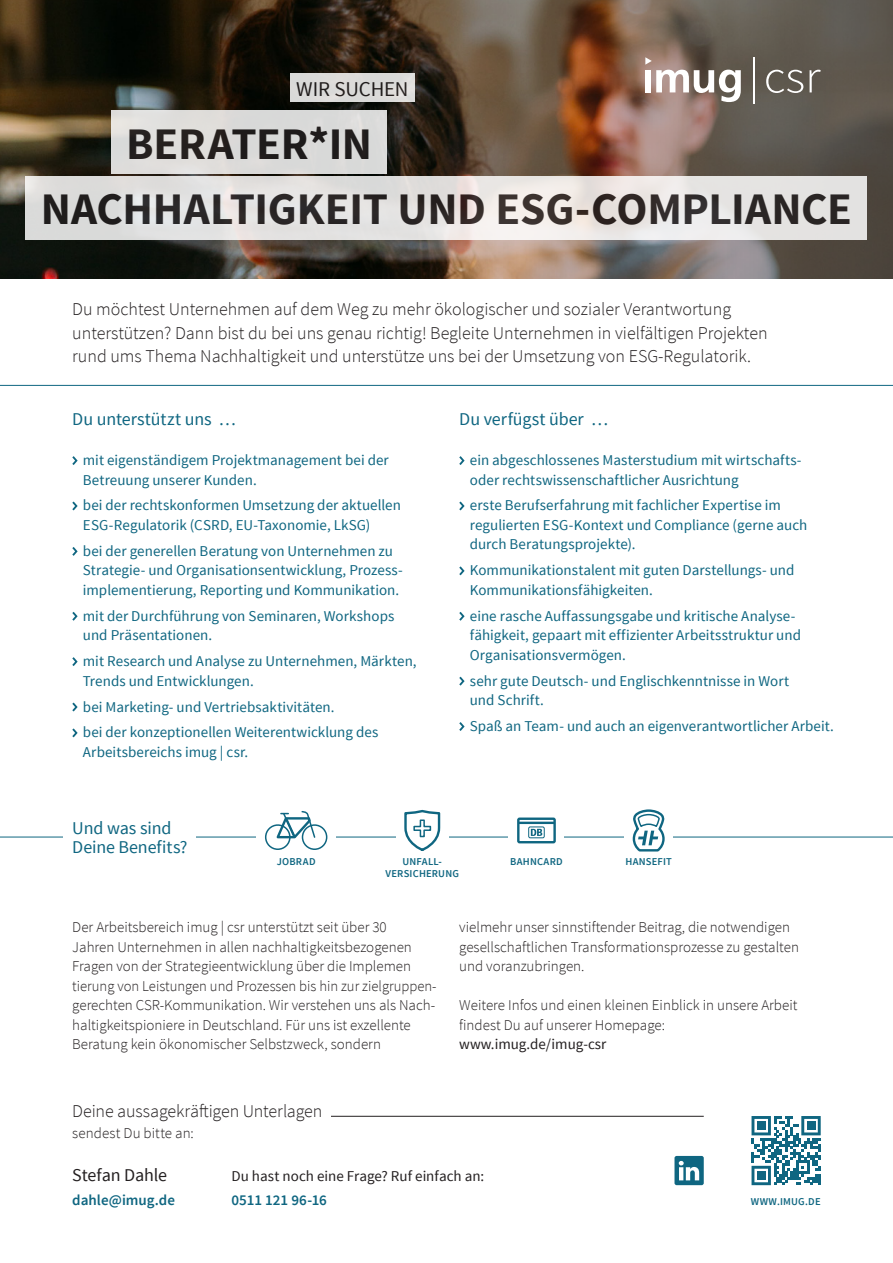
<style>
.page{position:relative;width:893px;height:1263px;background:#fff}
.page>*{position:absolute;margin:0;border:0;box-sizing:border-box;transform-origin:0 0}
.t1{font:700 45px/65.7px "Source Sans Pro";letter-spacing:-.005em;color:#231f20}
.t2{font:21px "Source Sans Pro";letter-spacing:-.01em;color:#231f20}
.Bulletpoint{font:300 18px/23.2px "Source Sans Pro";color:#231f20}
.Bulletpoint-2{font:18px/19.5px "Source Sans Pro";letter-spacing:-.005em;color:#0f6681}
.Bulletpoint-3{font:18px "Source Sans Pro";letter-spacing:-.01em;color:#231f20}
.Bulletpoint-4{font:15px/19.5px "Source Sans Pro";color:#0f6681}
.Bulletpoint-5{font:300 15px/19.5px "Source Sans Pro";color:#231f20}
.Bulletpoint-6{font:15px "Source Sans Pro";color:#231f20}
.Bulletpoint-7{font:600 15px "Source Sans Pro";color:#0f6681}
.Bulletpoint-8{font:600 10.5px "Source Sans Pro";letter-spacing:.02em;color:#0f6681}
.Copytext{font:600 10.5px "Source Sans Pro";letter-spacing:.015em;color:#0f6681}
</style>
<div class="page">
<img style="left:0;top:0;width:340px;height:278px">
<hr style="left:0;top:837px;width:893px;height:1px;background:#0f6681">
<div style="left:256px;top:823px;width:80px;height:25px;background:#fff"></div>
<div style="left:396px;top:823px;width:53px;height:25px;background:#fff"></div>
<div style="left:509px;top:823px;width:55px;height:25px;background:#fff"></div>
<div style="left:624px;top:823px;width:49px;height:25px;background:#fff"></div>
<img style="left:340px;top:0;width:553px;height:278px">
<hr style="left:72px;top:1116px;width:632px;height:1px;background:#231f20">
<svg style="left:751px;top:1116px;width:70px;height:69px"></svg>
<div style="left:757px;top:1121px;width:8px;height:9px;background:#0f6681"></div>
<div style="left:807px;top:1121px;width:8px;height:9px;background:#0f6681"></div>
<div style="left:757px;top:1171px;width:8px;height:8px;background:#0f6681"></div>
<svg style="left:72px;top:456px;width:6px;height:9px"></svg>
<svg style="left:72px;top:501px;width:6px;height:10px"></svg>
<svg style="left:72px;top:547px;width:6px;height:9px"></svg>
<svg style="left:72px;top:611px;width:6px;height:10px"></svg>
<svg style="left:72px;top:657px;width:6px;height:9px"></svg>
<svg style="left:72px;top:702px;width:6px;height:10px"></svg>
<svg style="left:72px;top:728px;width:6px;height:10px"></svg>
<svg style="left:459px;top:456px;width:6px;height:9px"></svg>
<svg style="left:459px;top:501px;width:6px;height:10px"></svg>
<svg style="left:459px;top:566px;width:6px;height:10px"></svg>
<svg style="left:459px;top:611px;width:6px;height:10px"></svg>
<svg style="left:459px;top:676px;width:6px;height:10px"></svg>
<svg style="left:459px;top:722px;width:6px;height:9px"></svg>
<svg style="left:766px;top:70px;width:37px;height:23px"></svg>
<svg style="left:810px;top:70px;width:11px;height:22px"></svg>
<svg style="left:645px;top:57px;width:96px;height:45px"></svg>
<hr style="left:753px;top:58px;width:2px;height:46px;background:#fff">
<hr style="left:0;top:385px;width:893px;height:1px;background:#0f6681">
<div style="left:72px;top:1103px;width:259px;height:14px;background:#fff"></div>
<div style="left:674px;top:1156px;width:30px;height:29px;background:#0f6681;border-radius:2px"></div>
<svg style="left:679px;top:1161px;width:20px;height:19px"></svg>
<svg style="left:404px;top:809px;width:37px;height:42px"></svg>
<div style="left:517px;top:817px;width:39px;height:26px;border:2px solid #0f6681"></div>
<hr style="left:518px;top:822px;width:37px;height:2px;background:#0f6681">
<div style="left:528px;top:826px;width:17px;height:12px;border:1px solid #0f6681;border-radius:2px"></div>
<svg style="left:531px;top:829px;width:11px;height:7px"></svg>
<div style="left:265px;top:824px;width:26px;height:26px;border:2px solid #0f6681;border-radius:50%"></div>
<div style="left:302px;top:824px;width:25px;height:26px;border:2px solid #0f6681;border-radius:50%"></div>
<svg style="left:275px;top:811px;width:41px;height:29px"></svg>
<svg style="left:632px;top:809px;width:33px;height:43px"></svg>
<div style="left:64px;top:820px;width:132px;height:33px;background:#fff"></div>
<div style="left:111px;top:110px;width:276px;height:64px;background:#dbdbd9"></div>
<svg style="left:26px;top:176px;width:841px;height:63px;fill:#e5e3e2"></svg>
<div style="left:290px;top:74px;width:125px;height:28px;background:#dadad9"></div>
<h2 class="t2" style="left:296px;top:76px;width:114px">WIR SUCHEN</h2>
<h1 class="t1" style="left:41px;top:113px;width:813px;text-indent:85px">BERATER*IN<br>NACHHALTIGKEIT UND ESG-COMPLIANCE</h1>
<p class="Bulletpoint" style="left:72px;top:298px;width:697px">Du möchtest Unternehmen auf dem Weg zu mehr ökologischer und sozialer Verantwortung unterstützen? Dann bist du bei uns genau richtig! Begleite Unternehmen in vielfältigen Projekten rund ums Thema Nachhaltigkeit und unterstütze uns bei der Umsetzung von ESG-Regulatorik.</p>
<p class="Bulletpoint-2" style="left:72px;top:409px;width:165px">Du unterstützt uns …</p>
<p class="Bulletpoint-2" style="left:459px;top:409px;width:150px">Du verfügst über …</p>
<p class="Bulletpoint-4" style="left:83px;top:451px;width:307px">mit eigenständigem Projektmanagement bei der<br>Betreuung unserer Kunden.</p>
<p class="Bulletpoint-4" style="left:83px;top:496px;width:320px">bei der rechtskonformen Umsetzung der aktuellen<br>ESG-Regulatorik (CSRD, EU-Taxonomie, LkSG)</p>
<p class="Bulletpoint-4" style="left:83px;top:541px;width:321px">bei der generellen Beratung von Unternehmen zu<br>Strategie- und Organisationsentwicklung, Prozess&shy;implementierung, Reporting und Kommunikation.</p>
<p class="Bulletpoint-4" style="left:83px;top:606px;width:313px">mit der Durchführung von Seminaren, Workshops und Präsentationen.</p>
<p class="Bulletpoint-4" style="left:83px;top:652px;width:335px">mit Research und Analyse zu Unternehmen, Märkten,<br>Trends und Entwicklungen.</p>
<p class="Bulletpoint-4" style="left:83px;top:697px;width:253px">bei Marketing- und Vertriebsaktivitäten.</p>
<p class="Bulletpoint-4" style="left:83px;top:723px;width:297px">bei der konzeptionellen Weiterentwicklung des<br>Arbeitsbereichs imug | csr.</p>
<p class="Bulletpoint-2" style="left:72px;top:818px;width:117px">Und was sind<br>Deine Benefits?</p>
<p class="Bulletpoint-4" style="left:470px;top:451px;width:333px">ein abgeschlossenes Masterstudium mit wirtschafts&shy;oder rechtswissenschaftlicher Ausrichtung</p>
<p class="Bulletpoint-4" style="left:470px;top:496px;width:339px">erste Berufserfahrung mit fachlicher Expertise im regulierten ESG-Kontext und Compliance (gerne auch durch Beratungsprojekte).</p>
<p class="Bulletpoint-4" style="left:470px;top:561px;width:326px">Kommunikationstalent mit guten Darstellungs- und<br>Kommunikationsfähigkeiten.</p>
<p class="Bulletpoint-4" style="left:470px;top:606px;width:333px">eine rasche Auffassungsgabe und kritische Analyse&shy;fähigkeit, gepaart mit effizienter Arbeitsstruktur und<br>Organisationsvermögen.</p>
<p class="Bulletpoint-4" style="left:470px;top:671px;width:321px">sehr gute Deutsch- und Englischkenntnisse in Wort und Schrift.</p>
<p class="Bulletpoint-4" style="left:470px;top:716px;width:365px">Spaß an Team- und auch an eigenverantwortlicher Arbeit.</p>
<p class="Bulletpoint-8" style="left:277px;top:855px;width:40px">JOBRAD</p>
<p class="Bulletpoint-8" style="left:403px;top:855px;width:41px">UNFALL-</p>
<p class="Bulletpoint-8" style="left:510px;top:855px;width:54px">BAHNCARD</p>
<p class="Bulletpoint-8" style="left:625px;top:855px;width:48px">HANSEFIT</p>
<p class="Bulletpoint-8" style="left:385px;top:867px;width:75px">VERSICHERUNG</p>
<p class="Bulletpoint-5" style="left:72px;top:917px;width:366px">Der Arbeitsbereich imug | csr unterstützt seit über 30<br>Jahren Unternehmen in allen nachhaltigkeitsbezogenen Fragen von der Strategieentwicklung über die Implemen tierung von Leistungen und Prozessen bis hin zur zielgruppen&shy;gerechten CSR-Kommunikation. Wir verstehen uns als Nach&shy;haltigkeitspioniere in Deutschland. Für uns ist exzellente Beratung kein ökonomischer Selbstzweck, sondern</p>
<p class="Bulletpoint-5" style="left:459px;top:917px;width:341px">vielmehr unser sinnstiftender Beitrag, die notwendigen gesellschaftlichen Transformationsprozesse zu gestalten und voranzubringen.</p>
<p class="Bulletpoint-5" style="left:459px;top:995px;width:340px">Weitere Infos und einen kleinen Einblick in unsere Arbeit findest Du auf unserer Homepage:</p>
<p class="Bulletpoint-6" style="left:459px;top:1035px;width:149px">www.imug.de/imug-csr</p>
<p class="Bulletpoint" style="left:72px;top:1099px;width:252px">Deine aussagekräftigen Unterlagen</p>
<p class="Bulletpoint-5" style="left:72px;top:1123px;width:123px">sendest Du bitte an:</p>
<p class="Bulletpoint-3" style="left:72px;top:1164px;width:96px">Stefan Dahle</p>
<p class="Bulletpoint-7" style="left:72px;top:1190px;width:104px">dahle@imug.de</p>
<p class="Bulletpoint-6" style="left:231px;top:1166px;width:254px">Du hast noch eine Frage? Ruf einfach an:</p>
<p class="Bulletpoint-7" style="left:231px;top:1190px;width:97px">0511 121 96-16</p>
<p class="Copytext" style="left:751px;top:1194px;width:71px">WWW.IMUG.DE</p>
</div>
